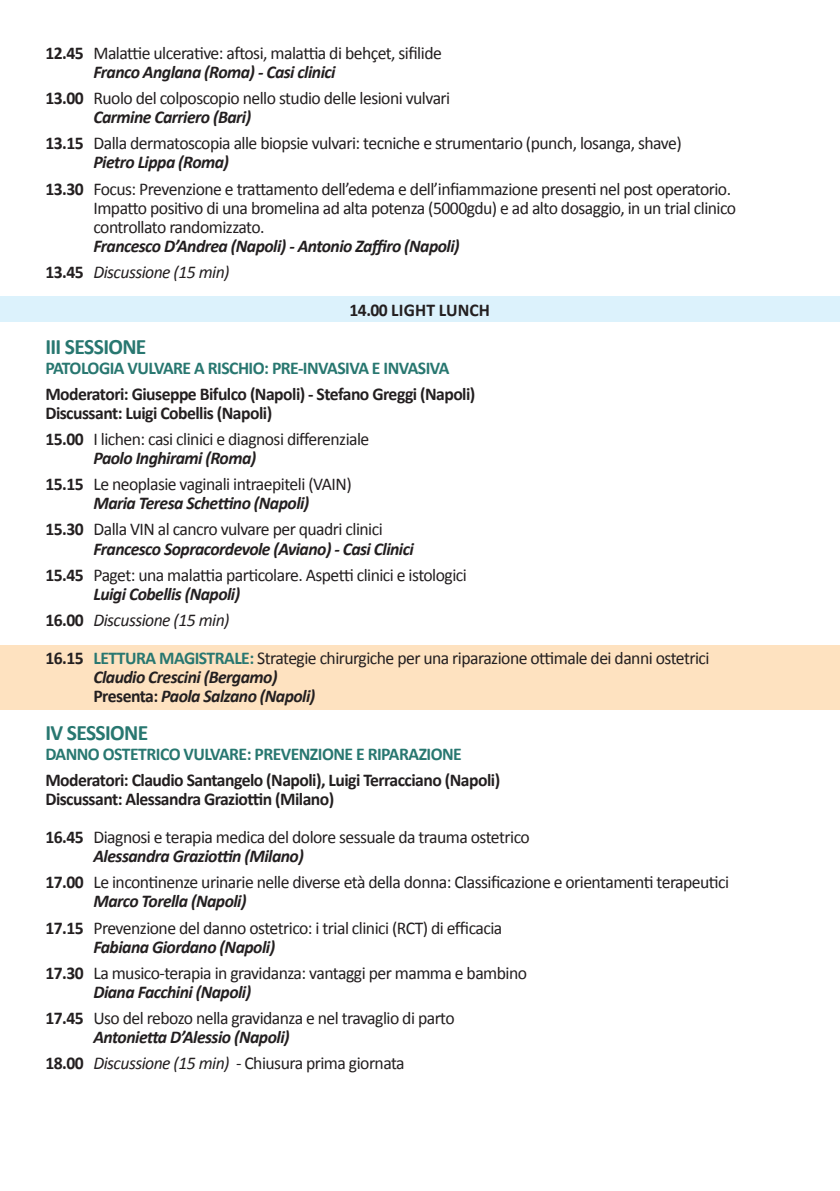
<style>
.page{position:relative;width:840px;height:1191px;background:#fff}
.page>*{position:absolute;margin:0;border:0;box-sizing:border-box;transform-origin:0 0}
.t1{font:700 22px "Calibri";letter-spacing:-.03em;color:#287770}
.t2{font:18px "Calibri";letter-spacing:-.03em;color:#231f20}
.t3{font:italic 700 18px "Calibri";letter-spacing:-.03em;color:#231f20}
.t4{font:700 18px "Calibri";letter-spacing:-.03em;color:#231f20}
.t5{font:700 18px "Calibri";letter-spacing:-.03em;color:#287770}
.t6{font:italic 18px "Calibri";letter-spacing:-.03em;color:#231f20}
.t7{font:700 18px "Calibri";letter-spacing:.01em;color:#231f20}
.s1{font-weight:700}
.s2{font-weight:700;font-style:normal}
.s3{font-weight:700;color:#287770}
.s4{font-style:normal}
.s5{font-style:italic}
</style>
<div class="page">
<hr style="left:839px;top:758px;width:1px;height:64px;background:#fee2c0">
<div style="left:0;top:645px;width:839px;height:65px;background:#fee2c0"></div>
<div style="left:0;top:296px;width:839px;height:26px;background:#dcf2fc"></div>
<p class="t2" style="left:45px;top:42px;width:398px"><span class="s1">12.45</span> Malattie ulcerative: aftosi, malattia di behçet, sifilide</p>
<p class="t3" style="left:93px;top:61px;width:243px">Franco Anglana (Roma) - Casi clinici</p>
<p class="t2" style="left:45px;top:87px;width:406px"><span class="s1">13.00</span> Ruolo del colposcopio nello studio delle lesioni vulvari</p>
<p class="t3" style="left:93px;top:106px;width:159px">Carmine Carriero (Bari)</p>
<p class="t2" style="left:45px;top:132px;width:637px"><span class="s1">13.15</span> Dalla dermatoscopia alle biopsie vulvari: tecniche e strumentario (punch, losanga, shave)</p>
<p class="t3" style="left:93px;top:151px;width:137px">Pietro Lippa (Roma)</p>
<p class="t2" style="left:45px;top:177px;width:687px"><span class="s1">13.30</span> Focus: Prevenzione e trattamento dell’edema e dell’infiammazione presenti nel post operatorio.</p>
<p class="t2" style="left:93px;top:197px;width:644px">Impatto positivo di una bromelina ad alta potenza (5000gdu) e ad alto dosaggio, in un trial clinico</p>
<p class="t2" style="left:93px;top:216px;width:173px">controllato randomizzato.</p>
<p class="t3" style="left:93px;top:235px;width:367px">Francesco D’Andrea (Napoli) - Antonio Zaffiro (Napoli)</p>
<p class="t6" style="left:45px;top:261px;width:186px"><span class="s2">13.45</span> Discussione (15 min)</p>
<p class="t7" style="left:349px;top:299px;width:142px">14.00 LIGHT LUNCH</p>
<p class="t1" style="left:45px;top:333px;width:102px">III SESSIONE</p>
<p class="t5" style="left:45px;top:356px;width:405px">PATOLOGIA VULVARE A RISCHIO: PRE-INVASIVA E INVASIVA</p>
<p class="t4" style="left:45px;top:382px;width:431px">Moderatori: Giuseppe Bifulco (Napoli) - Stefano Greggi (Napoli)</p>
<p class="t4" style="left:45px;top:401px;width:228px">Discussant: Luigi Cobellis (Napoli)</p>
<p class="t2" style="left:45px;top:428px;width:325px"><span class="s1">15.00</span> I lichen: casi clinici e diagnosi differenziale</p>
<p class="t3" style="left:93px;top:447px;width:164px">Paolo Inghirami (Roma)</p>
<p class="t2" style="left:45px;top:473px;width:307px"><span class="s1">15.15</span> Le neoplasie vaginali intraepiteli (VAIN)</p>
<p class="t3" style="left:93px;top:492px;width:217px">Maria Teresa Schettino (Napoli)</p>
<p class="t2" style="left:45px;top:518px;width:338px"><span class="s1">15.30</span> Dalla VIN al cancro vulvare per quadri clinici</p>
<p class="t3" style="left:93px;top:537px;width:322px">Francesco Sopracordevole (Aviano) - Casi Clinici</p>
<p class="t2" style="left:45px;top:563px;width:423px"><span class="s1">15.45</span> Paget: una malattia particolare. Aspetti clinici e istologici</p>
<p class="t3" style="left:93px;top:582px;width:148px">Luigi Cobellis (Napoli)</p>
<p class="t6" style="left:45px;top:609px;width:186px"><span class="s2">16.00</span> Discussione (15 min)</p>
<p class="t2" style="left:45px;top:647px;width:665px"><span class="s1">16.15</span> <span class="s3">LETTURA MAGISTRALE:</span> Strategie chirurgiche per una riparazione ottimale dei danni ostetrici</p>
<p class="t3" style="left:93px;top:666px;width:185px">Claudio Crescini (Bergamo)</p>
<p class="t3" style="left:93px;top:685px;width:223px"><span class="s4">Presenta:</span> Paola Salzano (Napoli)</p>
<p class="t1" style="left:45px;top:719px;width:104px">IV SESSIONE</p>
<p class="t5" style="left:45px;top:742px;width:418px">DANNO OSTETRICO VULVARE: PREVENZIONE E RIPARAZIONE</p>
<p class="t4" style="left:45px;top:768px;width:456px">Moderatori: Claudio Santangelo (Napoli), Luigi Terracciano (Napoli)</p>
<p class="t4" style="left:45px;top:787px;width:290px">Discussant: Alessandra Graziottin (Milano)</p>
<p class="t2" style="left:45px;top:826px;width:485px"><span class="s1">16.45</span> Diagnosi e terapia medica del dolore sessuale da trauma ostetrico</p>
<p class="t3" style="left:93px;top:845px;width:212px">Alessandra Graziottin (Milano)</p>
<p class="t2" style="left:45px;top:871px;width:685px"><span class="s1">17.00</span> Le incontinenze urinarie nelle diverse età della donna: Classificazione e orientamenti terapeutici</p>
<p class="t3" style="left:93px;top:890px;width:154px">Marco Torella (Napoli)</p>
<p class="t2" style="left:45px;top:916px;width:458px"><span class="s1">17.15</span> Prevenzione del danno ostetrico: i trial clinici (RCT) di efficacia</p>
<p class="t3" style="left:93px;top:935px;width:183px">Fabiana Giordano (Napoli)</p>
<p class="t2" style="left:45px;top:961px;width:483px"><span class="s1">17.30</span> La musico-terapia in gravidanza: vantaggi per mamma e bambino</p>
<p class="t3" style="left:93px;top:980px;width:159px">Diana Facchini (Napoli)</p>
<p class="t2" style="left:45px;top:1007px;width:410px"><span class="s1">17.45</span> Uso del rebozo nella gravidanza e nel travaglio di parto</p>
<p class="t3" style="left:93px;top:1026px;width:197px">Antonietta D’Alessio (Napoli)</p>
<p class="t2" style="left:45px;top:1052px;width:360px"><span class="s1">18.00</span> <span class="s5">Discussione (15 min) -</span> Chiusura prima giornata</p>
</div>
